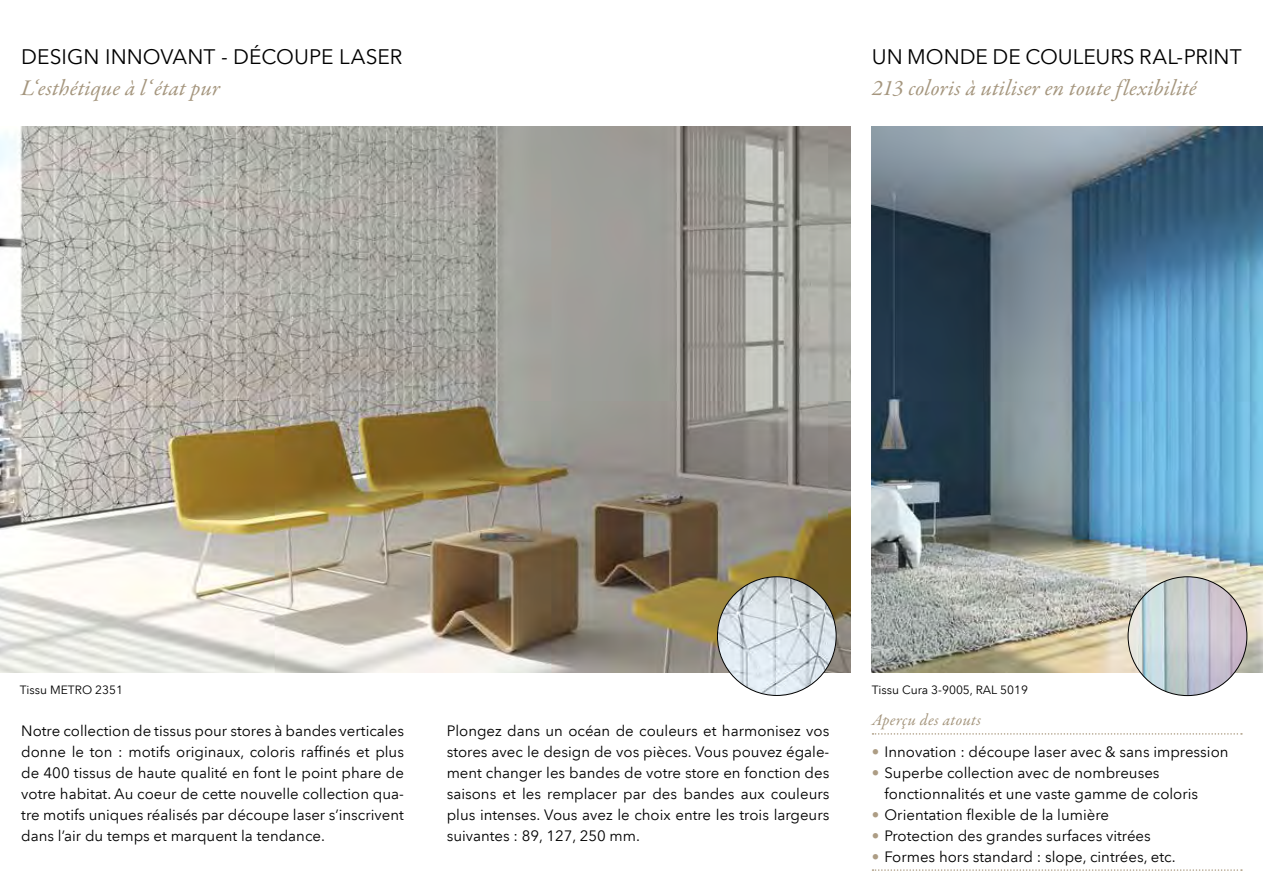
<style>
.page{position:relative;width:1263px;height:893px;background:#fff}
.page>*{position:absolute;margin:0;border:0;box-sizing:border-box;transform-origin:0 0}
.t1{font:italic 22.5px "Garamond Premr Pro";letter-spacing:.005em;color:#a5967e}
.t2{font:21px "Avenir Next LT Com";color:#000}
.t3{font:italic 16.5px "Garamond Premr Pro";letter-spacing:.02em;color:#a5967e}
.t4{font:15px/21px "Avenir Next LT Com";color:#000;text-align:justify}
.t5{font:12px "Avenir Next LT Com";color:#000}
.s1{color:#ad9d84}
</style>
<div class="page">
<img style="left:0;top:127px;width:850px;height:546px">
<img style="left:872px;top:127px;width:391px;height:546px">
<svg style="left:872px;top:869px;width:370px;height:2px"></svg>
<svg style="left:872px;top:733px;width:370px;height:2px"></svg>
<img style="left:717px;top:577px;width:119px;height:118px;border-radius:59px">
<img style="left:1128px;top:577px;width:119px;height:119px;border-radius:59px">
<h2 class="t2" style="left:21px;top:44px;width:383px">DESIGN INNOVANT - DÉCOUPE LASER</h2>
<h1 class="t1" style="left:21px;top:74px;width:200px">L‘esthétique à l‘ état pur</h1>
<h2 class="t2" style="left:872px;top:44px;width:371px">UN MONDE DE COULEURS RAL-PRINT</h2>
<h1 class="t1" style="left:872px;top:74px;width:326px">213 coloris à utiliser en toute flexibilité</h1>
<p class="t5" style="left:20px;top:682px;width:105px">Tissu METRO 2351</p>
<p class="t5" style="left:872px;top:682px;width:158px">Tissu Cura 3-9005, RAL 5019</p>
<p class="t3" style="left:872px;top:710px;width:111px">Aperçu des atouts</p>
<p class="t4" style="left:872px;top:741px;width:358px"><span class="s1">•</span> Innovation : découpe laser avec &amp; sans impression</p>
<p class="t4" style="left:884px;top:762px;width:315px;text-indent:-13px"><span class="s1">•</span> Superbe collection avec de nombreuses fonctionnalités et une vaste gamme de coloris</p>
<p class="t4" style="left:872px;top:804px;width:239px"><span class="s1">•</span> Orientation flexible de la lumière</p>
<p class="t4" style="left:872px;top:825px;width:281px"><span class="s1">•</span> Protection des grandes surfaces vitrées</p>
<p class="t4" style="left:872px;top:846px;width:305px"><span class="s1">•</span> Formes hors standard : slope, cintrées, etc.</p>
<p class="t4" style="left:21px;top:720px;width:384px">Notre collection de tissus pour stores à bandes verticales donne le ton : motifs originaux, coloris raffinés et plus de 400 tissus de haute qualité en font le point phare de votre habitat. Au coeur de cette nouvelle collection qua&shy;tre motifs uniques réalisés par découpe laser s’inscrivent dans l’air du temps et marquent la tendance.</p>
<p class="t4" style="left:447px;top:720px;width:384px">Plongez dans un océan de couleurs et harmonisez vos stores avec le design de vos pièces. Vous pouvez égale&shy;ment changer les bandes de votre store en fonction des saisons et les remplacer par des bandes aux couleurs plus intenses. Vous avez le choix entre les trois largeurs suivantes : 89, 127, 250 mm.</p>
</div>
